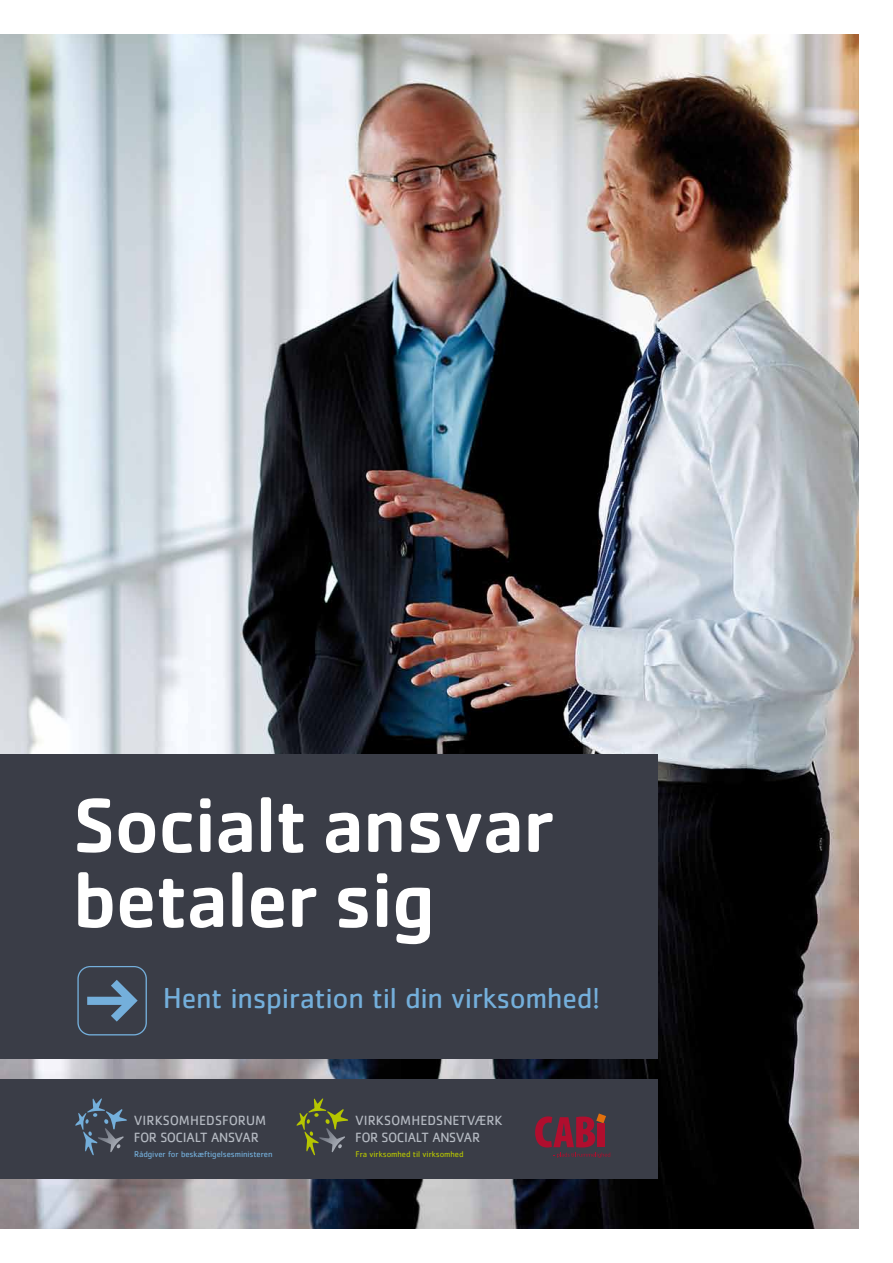
<style>
.page{position:relative;width:893px;height:1263px;background:#fff}
.page>*{position:absolute;margin:0;border:0;box-sizing:border-box;transform-origin:0 0}
.t1{font:89.1px "Sign Pix Four";color:#74afdb}
.t2{font:500 79.5px/75px "Cachet";letter-spacing:-.02em;color:#fff}
.t3{font:30px "Cachet";letter-spacing:-.01em;color:#74afdb}
.t4{font:13.8px/16.5px "Cachet";letter-spacing:-.015em;color:#b5bac2}
.t5{font:8.7px "Cachet";letter-spacing:-.01em;color:#74afdb}
.t6{font:8.7px "Cachet";letter-spacing:-.005em;color:#b6c600}
</style>
<div class="page">
<img style="left:0;top:34px;width:859px;height:1195px">
<div style="left:0;top:755px;width:658px;height:304px;background:#3a3d47"></div>
<div style="left:0;top:1079px;width:658px;height:99px;background:#3a3d47"></div>
<svg style="left:296px;top:1098px;width:52px;height:57px"></svg>
<svg style="left:75px;top:1098px;width:52px;height:57px"></svg>
<svg style="left:535px;top:1113px;width:75px;height:45px"></svg>
<h2 class="t2" style="left:73px;top:786px;width:483px">Socialt ansvar betaler sig</h2>
<h1 class="t1" style="left:74px;top:952px;width:78px">3</h1>
<h3 class="t3" style="left:163px;top:980px;width:439px">Hent inspiration til din virksomhed!</h3>
<p class="t4" style="left:134px;top:1112px;width:134px">VIRKSOMHEDSFORUM<br>FOR SOCIALT ANSVAR</p>
<p class="t5" style="left:134px;top:1149px;width:140px">Rådgiver for beskæftigelsesministeren</p>
<p class="t4" style="left:355px;top:1112px;width:149px">VIRKSOMHEDSNETVÆRK<br>FOR SOCIALT ANSVAR</p>
<p class="t6" style="left:356px;top:1149px;width:110px">Fra virksomhed til virksomhed</p>
</div>
